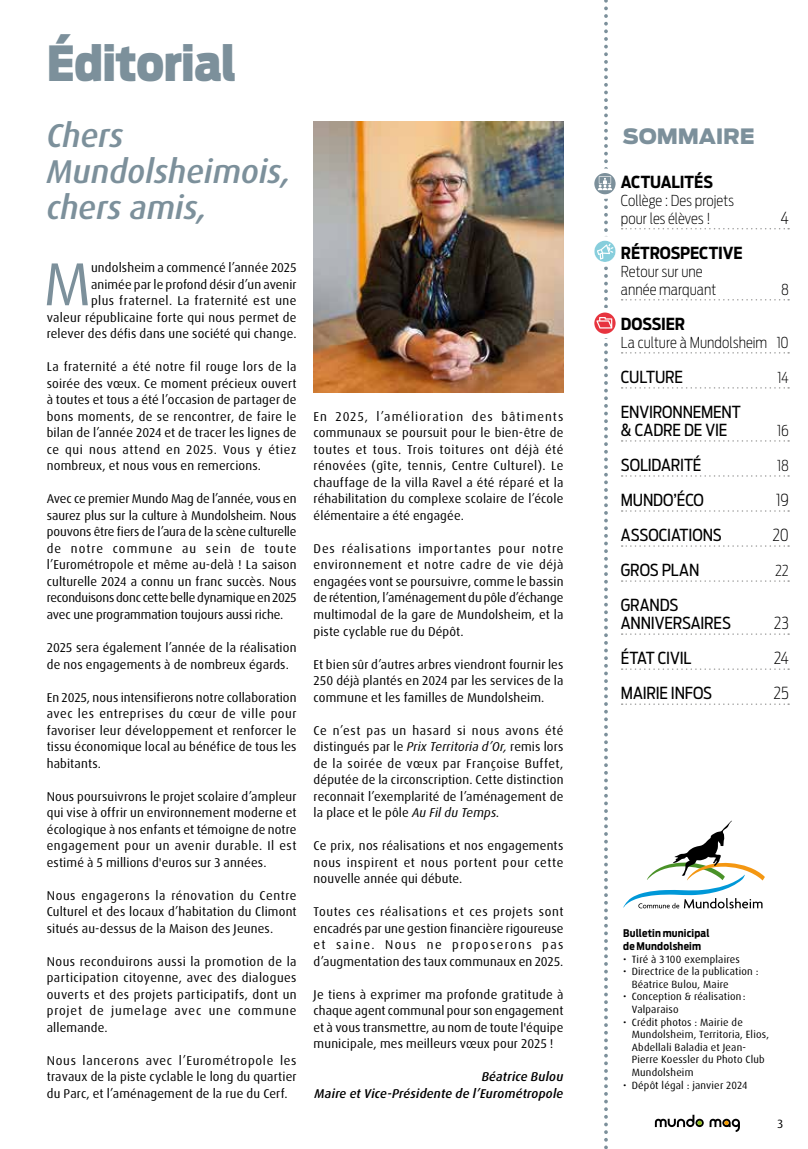
<style>
.page{position:relative;width:808px;height:1149px;background:#fff}
.page>*{position:absolute;margin:0;border:0;box-sizing:border-box;transform-origin:0 0}
.t1{font:60.75px "Dax Pro";color:#7c909b}
.t2{font:900 48px "Antenna Cond";letter-spacing:-.01em;color:#7c909b}
.t3{font:italic 500 33px/36px "Dax Pro";color:#7c909b}
.t4{font:900 21px "Antenna";letter-spacing:-.01em;color:#7c909b}
.t5{font:16.5px/18px "Antenna Cond";letter-spacing:-.01em;color:#000}
.t6{font:700 16.5px "Antenna Cond";letter-spacing:-.01em;color:#000}
.t7{font:200 16.5px "Antenna Cond";letter-spacing:-.025em;color:#000}
.t8{font:200 15px/18px "Antenna Cond";color:#000}
.t9{font:12.75px/16.5px "Dax Pro";letter-spacing:.015em;color:#000;text-align:justify}
.t10{font:italic 500 12.75px/16.5px "Dax Pro";letter-spacing:.015em;color:#000;text-align:right}
.t11{font:12px "Dax Pro";color:#000}
.t12{font:10.5px/12.6px "Dax Pro";letter-spacing:.02em;color:#000}
.t13{font:700 10.5px/12.6px "Antenna Cond";letter-spacing:.015em;color:#000}
.s1{font-style:italic}
</style>
<div class="page">
<svg style="left:622px;top:228px;width:167px;height:1px"></svg>
<svg style="left:622px;top:299px;width:167px;height:1px"></svg>
<svg style="left:622px;top:352px;width:167px;height:1px"></svg>
<svg style="left:622px;top:387px;width:167px;height:1px"></svg>
<svg style="left:622px;top:440px;width:167px;height:1px"></svg>
<svg style="left:622px;top:475px;width:167px;height:1px"></svg>
<svg style="left:622px;top:510px;width:167px;height:1px"></svg>
<svg style="left:622px;top:545px;width:167px;height:1px"></svg>
<svg style="left:622px;top:580px;width:167px;height:1px"></svg>
<svg style="left:622px;top:633px;width:167px;height:1px"></svg>
<svg style="left:622px;top:668px;width:167px;height:1px"></svg>
<svg style="left:622px;top:703px;width:167px;height:1px"></svg>
<div style="left:590px;top:168px;width:30px;height:31px;border:4px solid #fff;border-radius:50%"></div>
<div style="left:590px;top:236px;width:30px;height:30px;border:4px solid #fff;border-radius:50%"></div>
<svg style="left:594px;top:0;width:22px;height:1149px"></svg>
<div style="left:590px;top:308px;width:30px;height:30px;border:4px solid #fff;border-radius:50%"></div>
<svg style="left:623px;top:820px;width:142px;height:88px"></svg>
<img style="left:314px;top:121px;width:249px;height:271px">
<svg style="left:655px;top:1114px;width:85px;height:17px"></svg>
<h2 class="t2" style="left:47px;top:35px;width:191px">Éditorial</h2>
<h3 class="t3" style="left:47px;top:118px;width:246px">Chers<br>Mundolsheimois, chers amis,</h3>
<h1 class="t1" style="left:44px;top:245px;width:49px">M</h1>
<p class="t9" style="left:47px;top:259px;width:251px;text-align:right">undolsheim a commencé l’année 2025<br>animée par le profond désir d’un avenir<br>plus fraternel. La fraternité est une<br>valeur républicaine forte qui nous permet de relever des défis dans une société qui change.</p>
<p class="t9" style="left:47px;top:358px;width:251px">La fraternité a été notre fil rouge lors de la soirée des vœux. Ce moment précieux ouvert à toutes et tous a été l’occasion de partager de bons moments, de se rencontrer, de faire le bilan de l’année 2024 et de tracer les lignes de ce qui nous attend en 2025. Vous y étiez nombreux, et nous vous en remercions.</p>
<p class="t9" style="left:47px;top:490px;width:251px">Avec ce premier Mundo Mag de l’année, vous en saurez plus sur la culture à Mundolsheim. Nous pouvons être fiers de l’aura de la scène culturelle de notre commune au sein de toute l’Eurométropole et même au-delà ! La saison culturelle 2024 a connu un franc succès. Nous reconduisons donc cette belle dynamique en 2025 avec une programmation toujours aussi riche.</p>
<p class="t9" style="left:47px;top:639px;width:251px">2025 sera également l’année de la réalisation de nos engagements à de nombreux égards.</p>
<p class="t9" style="left:47px;top:688px;width:251px">En 2025, nous intensifierons notre collaboration avec les entreprises du cœur de ville pour favoriser leur développement et renforcer le tissu économique local au bénéfice de tous les habitants.</p>
<p class="t9" style="left:47px;top:787px;width:251px">Nous poursuivrons le projet scolaire d’ampleur qui vise à offrir un environnement moderne et écologique à nos enfants et témoigne de notre engagement pour un avenir durable. Il est estimé à 5 millions d'euros sur 3 années.</p>
<p class="t9" style="left:47px;top:886px;width:251px">Nous engagerons la rénovation du Centre Culturel et des locaux d’habitation du Climont situés au-dessus de la Maison des Jeunes.</p>
<p class="t9" style="left:47px;top:952px;width:251px">Nous reconduirons aussi la promotion de la participation citoyenne, avec des dialogues ouverts et des projets participatifs, dont un projet de jumelage avec une commune allemande.</p>
<p class="t9" style="left:47px;top:1051px;width:251px">Nous lancerons avec l’Eurométropole les travaux de la piste cyclable le long du quartier du Parc, et l’aménagement de la rue du Cerf.</p>
<p class="t9" style="left:314px;top:408px;width:251px">En 2025, l’amélioration des bâtiments communaux se poursuit pour le bien-être de toutes et tous. Trois toitures ont déjà été rénovées (gîte, tennis, Centre Culturel). Le chauffage de la villa Ravel a été réparé et la réhabilitation du complexe scolaire de l’école élémentaire a été engagée.</p>
<p class="t9" style="left:314px;top:540px;width:251px">Des réalisations importantes pour notre environnement et notre cadre de vie déjà engagées vont se poursuivre, comme le bassin de rétention, l’aménagement du pôle d’échange multimodal de la gare de Mundolsheim, et la piste cyclable rue du Dépôt.</p>
<p class="t9" style="left:314px;top:655px;width:251px">Et bien sûr d’autres arbres viendront fournir les 250 déjà plantés en 2024 par les services de la commune et les familles de Mundolsheim.</p>
<p class="t9" style="left:314px;top:721px;width:251px">Ce n’est pas un hasard si nous avons été distingués par le <span class="s1">Prix Territoria d’Or,</span> remis lors de la soirée de vœux par Françoise Buffet, députée de la circonscription. Cette distinction reconnait l’exemplarité de l’aménagement de la place et le pôle <span class="s1">Au Fil du Temps.</span></p>
<p class="t9" style="left:314px;top:837px;width:251px">Ce prix, nos réalisations et nos engagements nous inspirent et nous portent pour cette nouvelle année qui débute.</p>
<p class="t9" style="left:314px;top:903px;width:251px">Toutes ces réalisations et ces projets sont encadrés par une gestion financière rigoureuse et saine. Nous ne proposerons pas d’augmentation des taux communaux en 2025.</p>
<p class="t9" style="left:314px;top:985px;width:251px">Je tiens à exprimer ma profonde gratitude à chaque agent communal pour son engagement et à vous transmettre, au nom de toute l'équipe municipale, mes meilleurs vœux pour 2025 !</p>
<p class="t10" style="left:315px;top:1068px;width:250px">Béatrice Bulou<br>Maire et Vice-Présidente de l’Eurométropole</p>
<h3 class="t4" style="left:623px;top:124px;width:133px">SOMMAIRE</h3>
<p class="t6" style="left:621px;top:172px;width:94px">ACTUALITÉS</p>
<p class="t8" style="left:621px;top:191px;width:115px">Collège : Des projets pour les élèves !</p>
<p class="t6" style="left:621px;top:243px;width:123px">RÉTROSPECTIVE</p>
<p class="t8" style="left:621px;top:262px;width:97px">Retour sur une année marquant</p>
<p class="t7" style="left:780px;top:208px;width:10px">4</p>
<p class="t8" style="left:781px;top:280px;width:9px">8</p>
<p class="t6" style="left:621px;top:314px;width:66px">DOSSIER</p>
<p class="t8" style="left:621px;top:333px;width:169px">La culture à Mundolsheim 10</p>
<p class="t5" style="left:621px;top:368px;width:64px">CULTURE</p>
<p class="t8" style="left:777px;top:368px;width:13px">14</p>
<p class="t5" style="left:621px;top:403px;width:121px">ENVIRONNEMENT &amp; CADRE DE VIE</p>
<p class="t8" style="left:777px;top:421px;width:13px">16</p>
<p class="t5" style="left:621px;top:456px;width:82px">SOLIDARITÉ</p>
<p class="t8" style="left:777px;top:456px;width:13px">18</p>
<p class="t5" style="left:621px;top:491px;width:84px">MUNDO’ÉCO</p>
<p class="t7" style="left:776px;top:490px;width:14px">19</p>
<p class="t5" style="left:621px;top:526px;width:102px">ASSOCIATIONS</p>
<p class="t7" style="left:772px;top:525px;width:18px">20</p>
<p class="t5" style="left:621px;top:561px;width:80px">GROS PLAN</p>
<p class="t8" style="left:775px;top:561px;width:15px">22</p>
<p class="t5" style="left:621px;top:596px;width:112px">GRANDS<br>ANNIVERSAIRES</p>
<p class="t7" style="left:774px;top:613px;width:17px">23</p>
<p class="t5" style="left:621px;top:649px;width:72px">ÉTAT CIVIL</p>
<p class="t7" style="left:774px;top:648px;width:16px">24</p>
<p class="t5" style="left:621px;top:684px;width:93px">MAIRIE INFOS</p>
<p class="t7" style="left:773px;top:683px;width:17px">25</p>
<p class="t13" style="left:623px;top:926px;width:88px">Bulletin municipal de Mundolsheim</p>
<p class="t12" style="left:623px;top:952px;width:118px">• Tiré à 3100 exemplaires</p>
<p class="t12" style="left:632px;top:964px;width:128px;text-indent:-9px">• Directrice de la publication :<br>Béatrice Bulou, Maire</p>
<p class="t12" style="left:632px;top:990px;width:115px;text-indent:-9px">• Conception &amp; réalisation:<br>Valparaiso</p>
<p class="t12" style="left:632px;top:1015px;width:139px;text-indent:-9px">• Crédit photos : Mairie de<br>Mundolsheim, Territoria, Elios,<br>Abdellali Baladia et Jean-<br>Pierre Koessler du Photo Club<br>Mundolsheim</p>
<p class="t12" style="left:623px;top:1078px;width:126px">• Dépôt légal : janvier 2024</p>
<p class="t11" style="left:777px;top:1115px;width:7px">3</p>
</div>
